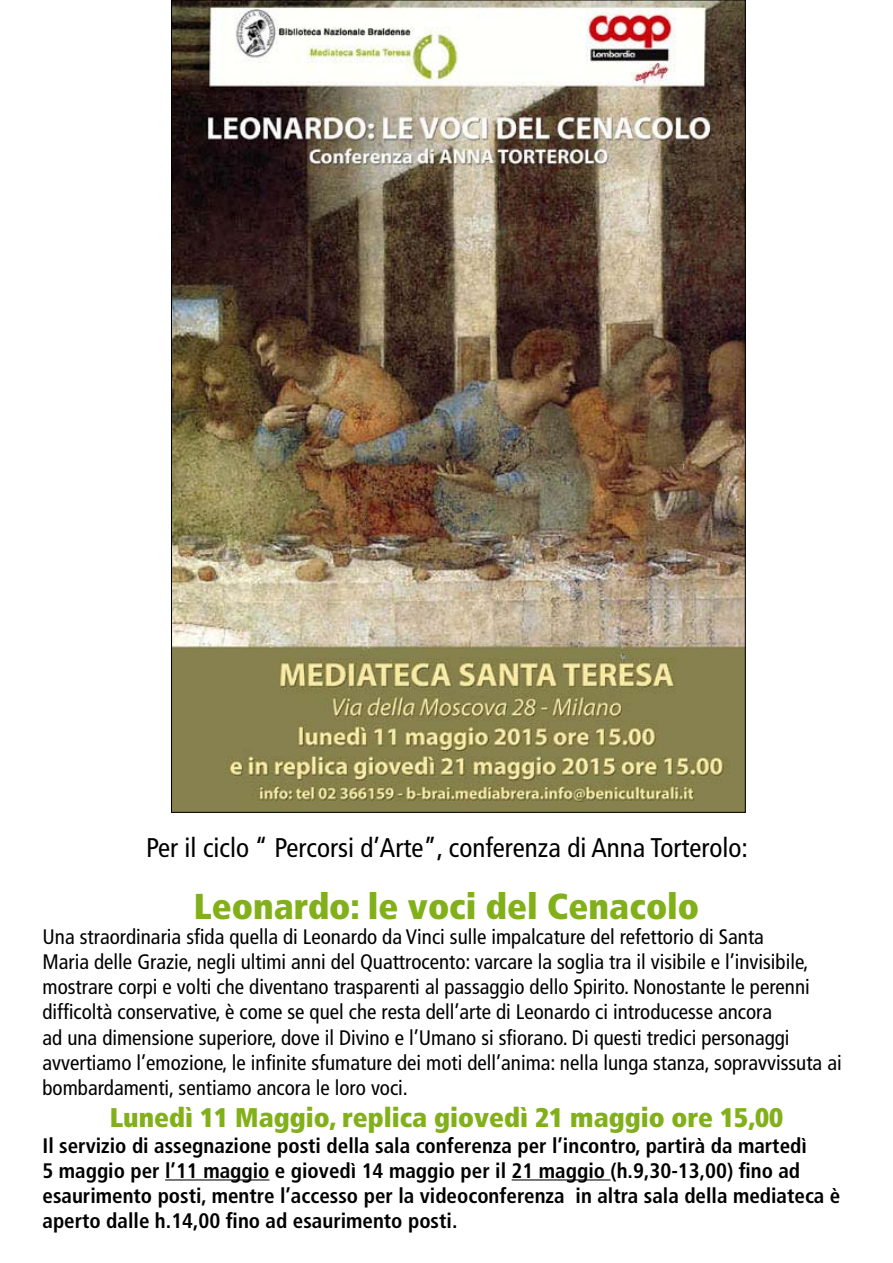
<style>
.page{position:relative;width:893px;height:1263px;background:#fff}
.page>*{position:absolute;margin:0;border:0;box-sizing:border-box;transform-origin:0 0}
.t1{font:900 condensed 36px "Frutiger LT Std";color:#82b01a}
.t2{font:condensed 27px "Frutiger LT Std";color:#000}
.t3{font:900 condensed 27px "Frutiger LT Std";color:#82b01a}
.t4{font:condensed 21px/25.2px "Frutiger LT Std";color:#000}
.t5{font:700 condensed 21px/25.2px "Frutiger LT Std";color:#000}
</style>
<div class="page">
<img style="left:173px;top:2px;width:570px;height:808px">
<hr style="left:165px;top:1179px;width:104px;height:1px;background:#000">
<hr style="left:512px;top:1179px;width:98px;height:1px;background:#000">
<p class="t2" style="left:146px;top:832px;width:603px">Per il ciclo “ Percorsi d’Arte”, conferenza di Anna Torterolo:</p>
<h1 class="t1" style="left:194px;top:884px;width:507px">Leonardo: le voci del Cenacolo</h1>
<p class="t4" style="left:43px;top:924px;width:801px">Una straordinaria sfida quella di Leonardo da Vinci sulle impalcature del refettorio di Santa<br>Maria delle Grazie, negli ultimi anni del Quattrocento: varcare la soglia tra il visibile e l’invisibile, mostrare corpi e volti che diventano trasparenti al passaggio dello Spirito. Nonostante le perenni difficoltà conservative, è come se quel che resta dell’arte di Leonardo ci introducesse ancora<br>ad una dimensione superiore, dove il Divino e l’Umano si sfiorano. Di questi tredici personaggi avvertiamo l’emozione, le infinite sfumature dei moti dell’anima: nella lunga stanza, sopravvissuta ai bombardamenti, sentiamo ancora le loro voci.</p>
<p class="t3" style="left:110px;top:1101px;width:675px">Lunedì 11 Maggio, replica giovedì 21 maggio ore 15,00</p>
<p class="t5" style="left:43px;top:1133px;width:799px">Il servizio di assegnazione posti della sala conferenza per l’incontro, partirà da martedì<br>5 maggio per l’11 maggio e giovedì 14 maggio per il 21 maggio (h.9,30-13,00) fino ad esaurimento posti, mentre l’accesso per la videoconferenza in altra sala della mediateca è aperto dalle h.14,00 fino ad esaurimento posti.</p>
</div>
